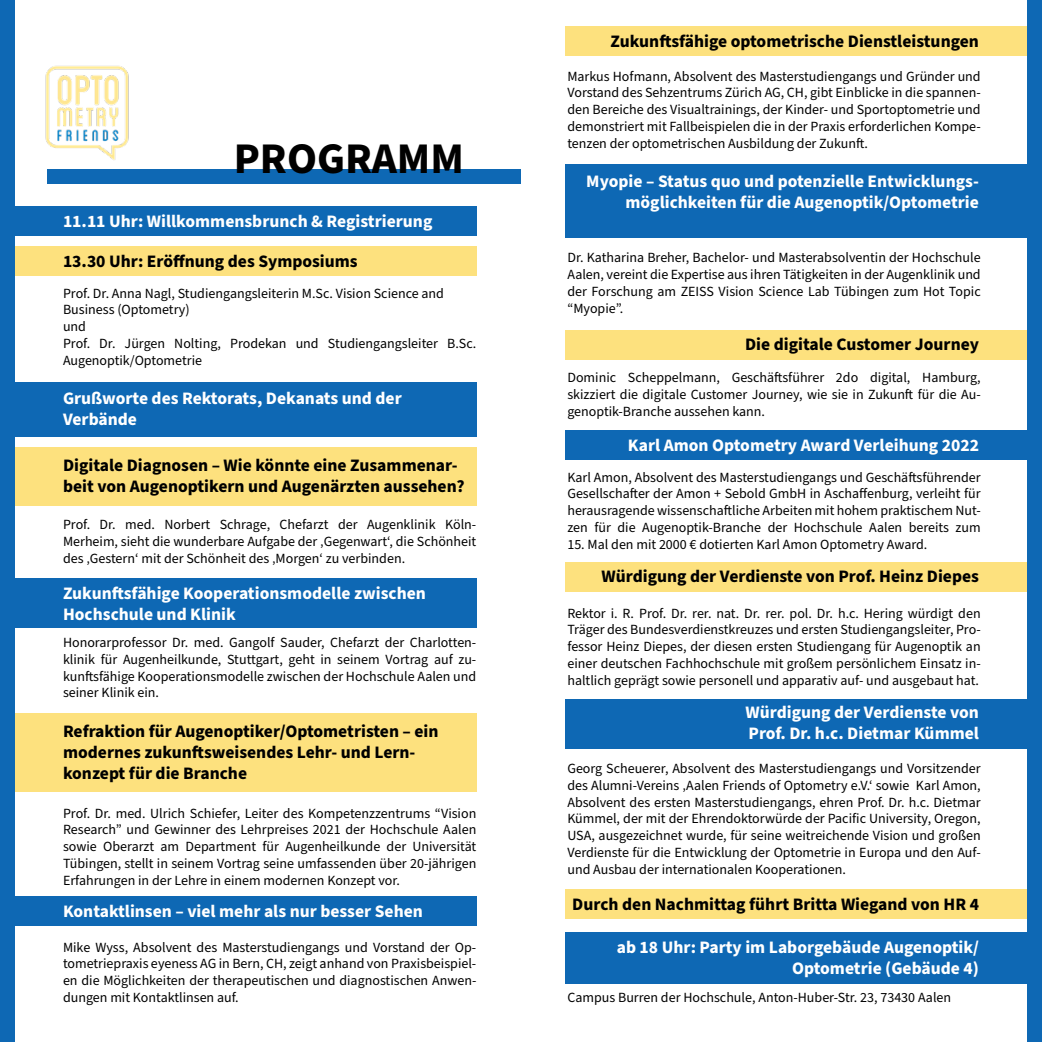
<style>
.page{position:relative;width:1042px;height:1042px;background:#fff}
.page>*{position:absolute;margin:0;border:0;box-sizing:border-box;transform-origin:0 0}
.t1{font:700 43.75px "Source Sans Pro";color:#000}
.t2{font:700 17.5px/21px "Source Sans Pro";color:#fff}
.t3{font:700 17.5px/21px "Source Sans Pro";color:#000}
.t4{font:14px/16.8px "Source Sans Pro";color:#000;text-align:justify}
</style>
<div class="page">
<div style="left:47px;top:169px;width:474px;height:15px;background:#0e68b4"></div>
<div style="left:0;top:206px;width:476px;height:30px;background:#0e68b4"></div>
<div style="left:0;top:246px;width:476px;height:29px;background:#fde17e"></div>
<div style="left:566px;top:330px;width:475px;height:29px;background:#fde17e"></div>
<div style="left:566px;top:26px;width:475px;height:30px;background:#fde17e"></div>
<div style="left:566px;top:562px;width:475px;height:30px;background:#fde17e"></div>
<div style="left:566px;top:889px;width:475px;height:29px;background:#fde17e"></div>
<div style="left:0;top:447px;width:476px;height:59px;background:#fde17e"></div>
<div style="left:0;top:713px;width:476px;height:79px;background:#fde17e"></div>
<div style="left:566px;top:430px;width:476px;height:30px;background:#0e68b4"></div>
<div style="left:0;top:382px;width:476px;height:55px;background:#0e68b4"></div>
<div style="left:566px;top:165px;width:476px;height:73px;background:#0e68b4"></div>
<div style="left:0;top:578px;width:476px;height:49px;background:#0e68b4"></div>
<div style="left:566px;top:699px;width:476px;height:49px;background:#0e68b4"></div>
<div style="left:566px;top:932px;width:476px;height:51px;background:#0e68b4"></div>
<div style="left:0;top:896px;width:476px;height:29px;background:#0e68b4"></div>
<img style="left:45px;top:65px;width:84px;height:95px">
<div style="left:0;top:0;width:15px;height:1042px;background:#0e68b4"></div>
<div style="left:1027px;top:0;width:15px;height:1042px;background:#0e68b4"></div>
<h1 class="t1" style="left:234px;top:129px;width:232px">PROGRAMM</h1>
<p class="t2" style="left:63px;top:211px;width:371px">11.11 Uhr: Willkommensbrunch &amp; Registrierung</p>
<p class="t3" style="left:63px;top:251px;width:296px">13.30 Uhr: Eröffnung des Symposiums</p>
<p class="t4" style="left:63px;top:285px;width:415px;text-align:left">Prof. Dr. Anna Nagl, Studiengangsleiterin M.Sc. Vision Science and Business (Optometry)<br>und<br>Prof. Dr. Jürgen Nolting, Prodekan und Studiengangsleiter B.Sc.<br>Augenoptik/Optometrie</p>
<p class="t2" style="left:63px;top:388px;width:340px">Grußworte des Rektorats, Dekanats und der<br>Verbände</p>
<p class="t3" style="left:63px;top:455px;width:403px">Digitale Diagnosen – Wie könnte eine Zusammenar&shy;beit von Augenoptikern und Augenärzten aussehen?</p>
<p class="t4" style="left:63px;top:517px;width:415px">Prof. Dr. med. Norbert Schrage, Chefarzt der Augenklinik Köln-Merheim, sieht die wunderbare Aufgabe der ‚Gegenwart‘, die Schönheit des ‚Gestern‘ mit der Schönheit des ‚Morgen‘ zu verbinden.</p>
<p class="t2" style="left:63px;top:583px;width:364px">Zukunftsfähige Kooperationsmodelle zwischen<br>Hochschule und Klinik</p>
<p class="t4" style="left:63px;top:634px;width:415px">Honorarprofessor Dr. med. Gangolf Sauder, Chefarzt der Charlotten&shy;klinik für Augenheilkunde, Stuttgart, geht in seinem Vortrag auf zu&shy;kunftsfähige Kooperationsmodelle zwischen der Hochschule Aalen und seiner Klinik ein.</p>
<p class="t3" style="left:63px;top:720px;width:377px">Refraktion für Augenoptiker/Optometristen – ein modernes zukunftsweisendes Lehr- und Lern&shy;konzept für die Branche</p>
<p class="t4" style="left:63px;top:805px;width:415px">Prof. Dr. med. Ulrich Schiefer, Leiter des Kompetenzzentrums “Vision Research” und Gewinner des Lehrpreises 2021 der Hochschule Aalen sowie Oberarzt am Department für Augenheilkunde der Universität Tübingen, stellt in seinem Vortrag seine umfassenden über 20-jährigen Erfahrungen in der Lehre in einem modernen Konzept vor.</p>
<p class="t2" style="left:63px;top:901px;width:361px">Kontaktlinsen – viel mehr als nur besser Sehen</p>
<p class="t4" style="left:63px;top:939px;width:415px">Mike Wyss, Absolvent des Masterstudiengangs und Vorstand der Op&shy;tometriepraxis eyeness AG in Bern, CH, zeigt anhand von Praxisbeispiel&shy;en die Möglichkeiten der therapeutischen und diagnostischen Anwen&shy;dungen mit Kontaktlinsen auf.</p>
<p class="t3" style="left:610px;top:31px;width:370px">Zukunftsfähige optometrische Dienstleistungen</p>
<p class="t4" style="left:567px;top:68px;width:415px">Markus Hofmann, Absolvent des Masterstudiengangs und Gründer und Vorstand des Sehzentrums Zürich AG, CH, gibt Einblicke in die spannen&shy;den Bereiche des Visualtrainings, der Kinder- und Sportoptometrie und demonstriert mit Fallbeispielen die in der Praxis erforderlichen Kompe&shy;tenzen der optometrischen Ausbildung der Zukunft.</p>
<p class="t2" style="left:586px;top:171px;width:394px;text-align:right">Myopie – Status quo und potenzielle Entwicklungs&shy;möglichkeiten für die Augenoptik/Optometrie</p>
<p class="t4" style="left:567px;top:250px;width:415px">Dr. Katharina Breher, Bachelor- und Masterabsolventin der Hochschule Aalen, vereint die Expertise aus ihren Tätigkeiten in der Augenklinik und der Forschung am ZEISS Vision Science Lab Tübingen zum Hot Topic “Myopie”.</p>
<p class="t3" style="left:745px;top:334px;width:235px">Die digitale Customer Journey</p>
<p class="t4" style="left:567px;top:370px;width:415px">Dominic Scheppelmann, Geschäftsführer 2do digital, Hamburg, skizziert die digitale Customer Journey, wie sie in Zukunft für die Au&shy;genoptik-Branche aussehen kann.</p>
<p class="t2" style="left:628px;top:435px;width:352px">Karl Amon Optometry Award Verleihung 2022</p>
<p class="t4" style="left:567px;top:469px;width:415px">Karl Amon, Absolvent des Masterstudiengangs und Geschäftsführender Gesellschafter der Amon + Sebold GmbH in Aschaffenburg, verleiht für herausragende wissenschaftliche Arbeiten mit hohem praktischem Nut&shy;zen für die Augenoptik-Branche der Hochschule Aalen bereits zum</p>
<p class="t4" style="left:567px;top:536px;width:361px">15. Mal den mit 2000 € dotierten Karl Amon Optometry Award.</p>
<p class="t3" style="left:601px;top:566px;width:379px">Würdigung der Verdienste von Prof. Heinz Diepes</p>
<p class="t4" style="left:567px;top:605px;width:415px">Rektor i. R. Prof. Dr. rer. nat. Dr. rer. pol. Dr. h.c. Hering würdigt den Träger des Bundesverdienstkreuzes und ersten Studiengangsleiter, Pro&shy;fessor Heinz Diepes, der diesen ersten Studiengang für Augenoptik an einer deutschen Fachhochschule mit großem persönlichem Einsatz in&shy;haltlich geprägt sowie personell und apparativ auf- und ausgebaut hat.</p>
<p class="t2" style="left:745px;top:702px;width:235px">Würdigung der Verdienste von<br>Prof. Dr. h.c. Dietmar Kümmel</p>
<p class="t4" style="left:567px;top:760px;width:415px">Georg Scheuerer, Absolvent des Masterstudiengangs und Vorsitzender des Alumni-Vereins ‚Aalen Friends of Optometry e.V.‘ sowie Karl Amon, Absolvent des ersten Masterstudiengangs, ehren Prof. Dr. h.c. Dietmar Kümmel, der mit der Ehrendoktorwürde der Pacific University, Oregon, USA, ausgezeichnet wurde, für seine weitreichende Vision und großen Verdienste für die Entwicklung der Optometrie in Europa und den Auf&shy;und Ausbau der internationalen Kooperationen.</p>
<p class="t3" style="left:572px;top:894px;width:408px">Durch den Nachmittag führt Britta Wiegand von HR 4</p>
<p class="t2" style="left:617px;top:937px;width:364px;text-align:right">ab 18 Uhr: Party im Laborgebäude Augenoptik/<br>Optometrie (Gebäude 4)</p>
<p class="t4" style="left:567px;top:989px;width:385px">Campus Burren der Hochschule, Anton-Huber-Str. 23, 73430 Aalen</p>
</div>
